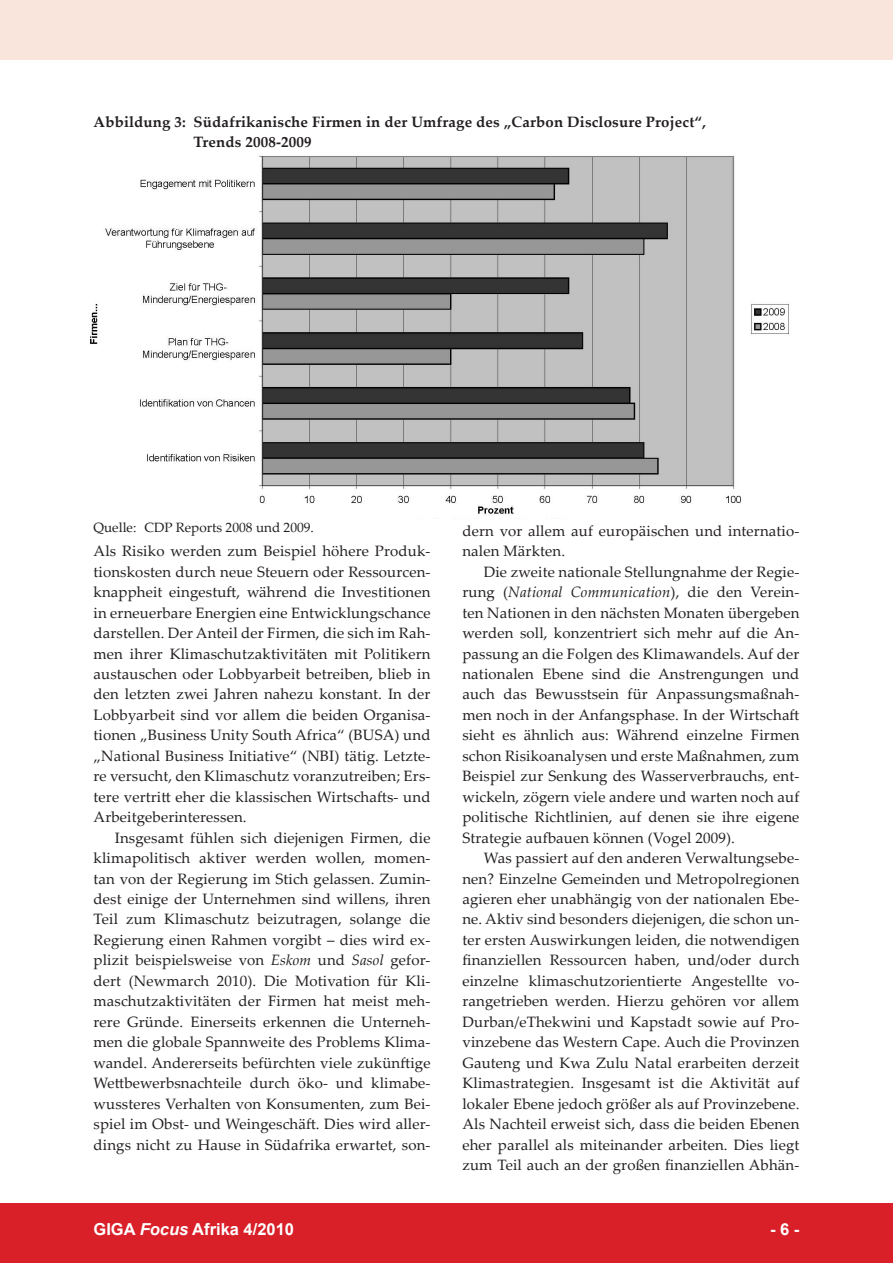
<style>
.page{position:relative;width:893px;height:1263px;background:#fff}
.page>*{position:absolute;margin:0;border:0;box-sizing:border-box;transform-origin:0 0}
.t1{font:700 16.5px "Arial";color:#fff}
.foc__text_fliesstext{font:15px/20.4px "Palatino Linotype";letter-spacing:.01em;color:#231f20;text-align:justify}
.foc__text_1__absatz{font:15px/20.4px "Palatino Linotype";letter-spacing:.01em;color:#231f20;text-align:justify}
.foc__abbildung_titel{font:700 15px/20.4px "Palatino Linotype";letter-spacing:.01em;color:#231f20}
.foc__tabelle_quelle{font:13.5px "Palatino Linotype";color:#231f20}
.s1{font-style:italic}
</style>
<div class="page">
<div style="left:0;top:1203px;width:893px;height:60px;background:#d91f28"></div>
<div style="left:0;top:0;width:893px;height:60px;background:#fae5dc"></div>
<img style="left:90px;top:155px;width:699px;height:360px">
<p class="foc__abbildung_titel" style="left:193px;top:111px;width:514px;text-indent:-100px">Abbildung 3: Südafrikanische Firmen in der Umfrage des „Carbon Disclosure Project“,<br>Trends 2008-2009</p>
<p class="foc__tabelle_quelle" style="left:94px;top:518px;width:222px">Quelle: CDP Reports 2008 und 2009.</p>
<p class="foc__text_1__absatz" style="left:94px;top:540px;width:338px">Als Risiko werden zum Beispiel höhere Produk&shy;tionskosten durch neue Steuern oder Ressourcen&shy;knappheit eingestuft, während die Investitionen in erneuerbare Energien eine Entwicklungschance darstellen. Der Anteil der Firmen, die sich im Rah&shy;men ihrer Klimaschutzaktivitäten mit Politikern austauschen oder Lobbyarbeit betreiben, blieb in den letzten zwei Jahren nahezu konstant. In der Lobbyarbeit sind vor allem die beiden Organisa&shy;tionen „Business Unity South Africa“ (BUSA) und „National Business Initiative“ (NBI) tätig. Letzte&shy;re versucht, den Klimaschutz voranzutreiben; Ers&shy;tere vertritt eher die klassischen Wirtschafts- und Arbeitgeberinteressen.</p>
<p class="foc__text_fliesstext" style="left:94px;top:827px;width:339px;text-indent:21px">Insgesamt fühlen sich diejenigen Firmen, die klimapolitisch aktiver werden wollen, momen&shy;tan von der Regierung im Stich gelassen. Zumin&shy;dest einige der Unternehmen sind willens, ihren Teil zum Klimaschutz beizutragen, solange die Regierung einen Rahmen vorgibt – dies wird ex&shy;plizit beispielsweise von <span class="s1">Eskom</span> und <span class="s1">Sasol</span> gefor&shy;dert (Newmarch 2010). Die Motivation für Kli&shy;maschutzaktivitäten der Firmen hat meist meh&shy;rere Gründe. Einerseits erkennen die Unterneh&shy;men die globale Spannweite des Problems Klima&shy;wandel. Andererseits befürchten viele zukünftige Wettbewerbsnachteile durch öko- und klimabe&shy;wussteres Verhalten von Konsumenten, zum Bei&shy;spiel im Obst- und Weingeschäft. Dies wird aller&shy;dings nicht zu Hause in Südafrika erwartet, son-</p>
<p class="foc__text_fliesstext" style="left:462px;top:520px;width:338px">dern vor allem auf europäischen und internatio&shy;nalen Märkten.</p>
<p class="foc__text_fliesstext" style="left:462px;top:561px;width:339px;text-indent:21px">Die zweite nationale Stellungnahme der Regie&shy;rung (<span class="s1">National Communication</span>), die den Verein&shy;ten Nationen in den nächsten Monaten übergeben werden soll, konzentriert sich mehr auf die An&shy;passung an die Folgen des Klimawandels. Auf der nationalen Ebene sind die Anstrengungen und auch das Bewusstsein für Anpassungsmaßnah&shy;men noch in der Anfangsphase. In der Wirtschaft sieht es ähnlich aus: Während einzelne Firmen schon Risikoanalysen und erste Maßnahmen, zum Beispiel zur Senkung des Wasserverbrauchs, ent&shy;wickeln, zögern viele andere und warten noch auf politische Richtlinien, auf denen sie ihre eigene Strategie aufbauen können (Vogel 2009).</p>
<p class="foc__text_fliesstext" style="left:462px;top:847px;width:339px;text-indent:21px">Was passiert auf den anderen Verwaltungsebe&shy;nen? Einzelne Gemeinden und Metropolregionen agieren eher unabhängig von der nationalen Ebe&shy;ne. Aktiv sind besonders diejenigen, die schon un&shy;ter ersten Auswirkungen leiden, die notwendigen finanziellen Ressourcen haben, und/oder durch einzelne klimaschutzorientierte Angestellte vo&shy;rangetrieben werden. Hierzu gehören vor allem Durban/eThekwini und Kapstadt sowie auf Pro&shy;vinzebene das Western Cape. Auch die Provinzen Gauteng und Kwa Zulu Natal erarbeiten derzeit Klimastrategien. Insgesamt ist die Aktivität auf lokaler Ebene jedoch größer als auf Provinzebene.<br>Als Nachteil erweist sich, dass die beiden Ebenen eher parallel als miteinander arbeiten. Dies liegt zum Teil auch an der großen finanziellen Abhän-</p>
<p class="t1" style="left:94px;top:1218px;width:202px">GIGA <span class="s1">Focus</span> Afrika 4/2010</p>
<p class="t1" style="left:770px;top:1218px;width:31px">- -</p>
</div>
